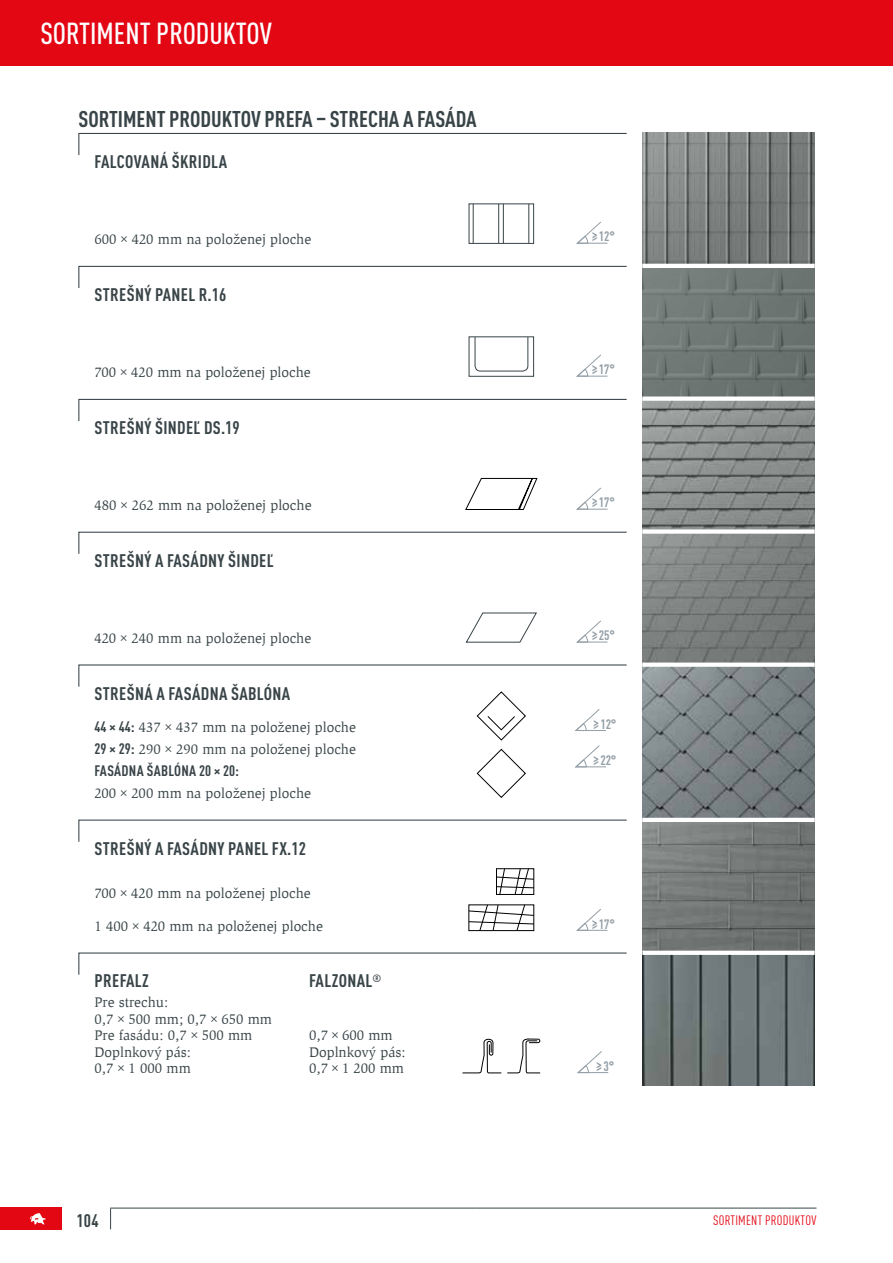
<style>
.page{position:relative;width:893px;height:1263px;background:#fff}
.page>*{position:absolute;margin:0;border:0;box-sizing:border-box;transform-origin:0 0}
.t1{font:500 condensed 30px "DIN Pro";color:#fff}
.t2{font:700 condensed 22.5px "DIN Pro";color:#394448}
.t3{font:700 condensed 18px "DIN Pro";letter-spacing:.02em;color:#394448}
.t4{font:700 condensed 15px "DIN Pro";letter-spacing:.02em;color:#394448}
.t5{font:14.25px/16.5px "Slimbach Pro";color:#394448}
.t6{font:700 condensed 13.5px "DIN Pro";letter-spacing:-.01em;color:#949fa7}
.t7{font:condensed 13.5px "DIN Pro";letter-spacing:.02em;color:#e30613}
.s1{font-family:"DIN Pro";font-weight:700;font-stretch:condensed;font-size:15px}
</style>
<div class="page">
<div style="left:0;top:1208px;width:61px;height:22px;background:#e30613"></div>
<svg style="left:30px;top:1213px;width:16px;height:11px"></svg>
<div style="left:0;top:0;width:893px;height:66px;background:#e30613"></div>
<hr style="left:110px;top:1208px;width:366px;height:1px;background:#394448">
<svg style="left:110px;top:1208px;width:1px;height:21px"></svg>
<hr style="left:476px;top:1208px;width:340px;height:1px;background:#394448">
<div style="left:469px;top:336px;width:65px;height:41px;background:#fff;border:1px solid #394448"></div>
<svg style="left:474px;top:336px;width:55px;height:36px"></svg>
<svg style="left:576px;top:354px;width:32px;height:23px"></svg>
<img style="left:642px;top:133px;width:173px;height:953px">
<svg style="left:78px;top:132px;width:549px;height:24px"></svg>
<svg style="left:78px;top:265px;width:549px;height:23px"></svg>
<svg style="left:78px;top:398px;width:549px;height:23px"></svg>
<svg style="left:78px;top:531px;width:549px;height:23px"></svg>
<svg style="left:78px;top:819px;width:549px;height:23px"></svg>
<svg style="left:78px;top:952px;width:549px;height:23px"></svg>
<hr style="left:642px;top:264px;width:173px;height:4px;background:#fff">
<div style="left:642px;top:396px;width:173px;height:5px;background:#fff"></div>
<div style="left:642px;top:529px;width:173px;height:5px;background:#fff"></div>
<div style="left:642px;top:662px;width:173px;height:5px;background:#fff"></div>
<hr style="left:642px;top:818px;width:173px;height:4px;background:#fff">
<svg style="left:642px;top:951px;width:173px;height:4px"></svg>
<div style="left:469px;top:204px;width:65px;height:40px;background:#fff;border:1px solid #394448"></div>
<hr style="left:473px;top:204px;width:1px;height:39px;background:#394448">
<hr style="left:498px;top:204px;width:1px;height:39px;background:#394448">
<hr style="left:503px;top:204px;width:1px;height:39px;background:#394448">
<hr style="left:528px;top:204px;width:1px;height:39px;background:#394448">
<svg style="left:576px;top:221px;width:32px;height:23px"></svg>
<svg style="left:465px;top:478px;width:72px;height:32px"></svg>
<svg style="left:576px;top:487px;width:32px;height:23px"></svg>
<svg style="left:465px;top:612px;width:72px;height:31px"></svg>
<svg style="left:576px;top:620px;width:32px;height:23px"></svg>
<svg style="left:78px;top:664px;width:549px;height:134px"></svg>
<svg style="left:468px;top:904px;width:66px;height:27px"></svg>
<svg style="left:496px;top:868px;width:38px;height:27px"></svg>
<svg style="left:576px;top:909px;width:32px;height:22px"></svg>
<svg style="left:462px;top:1038px;width:79px;height:35px"></svg>
<svg style="left:577px;top:1051px;width:32px;height:23px"></svg>
<h1 class="t1" style="left:40px;top:11px;width:233px">SORTIMENT PRODUKTOV</h1>
<h2 class="t2" style="left:79px;top:102px;width:400px">SORTIMENT PRODUKTOV PREFA – STRECHA A FASÁDA</h2>
<p class="t3" style="left:95px;top:148px;width:134px">FALCOVANÁ ŠKRIDLA</p>
<p class="t5" style="left:94px;top:231px;width:218px">600 × 420 mm na položenej ploche</p>
<p class="t6" style="left:592px;top:226px;width:24px">≥ 12°</p>
<p class="t3" style="left:95px;top:281px;width:133px">STREŠNÝ PANEL R.16</p>
<p class="t5" style="left:94px;top:363px;width:218px">700 × 420 mm na položenej ploche</p>
<p class="t6" style="left:592px;top:359px;width:24px">≥ 17°</p>
<p class="t3" style="left:95px;top:414px;width:147px">STREŠNÝ ŠINDEĽ DS.19</p>
<p class="t5" style="left:94px;top:497px;width:219px">480 × 262 mm na položenej ploche</p>
<p class="t6" style="left:592px;top:492px;width:24px">≥ 17°</p>
<p class="t3" style="left:95px;top:547px;width:180px">STREŠNÝ A FASÁDNY ŠINDEĽ</p>
<p class="t5" style="left:94px;top:629px;width:218px">420 × 240 mm na položenej ploche</p>
<p class="t6" style="left:592px;top:625px;width:24px">≥ 25°</p>
<p class="t3" style="left:95px;top:680px;width:197px">STREŠNÁ A FASÁDNA ŠABLÓNA</p>
<p class="t6" style="left:594px;top:714px;width:24px">≥ 12°</p>
<p class="t6" style="left:594px;top:750px;width:24px">≥ 22°</p>
<p class="t5" style="left:94px;top:716px;width:263px;line-height:22px"><span class="s1">44 × 44:</span> 437 × 437 mm na položenej ploche<br><span class="s1">29 × 29:</span> 290 × 290 mm na položenej ploche</p>
<p class="t4" style="left:95px;top:759px;width:146px">FASÁDNA ŠABLÓNA 20 × 20:</p>
<p class="t5" style="left:94px;top:785px;width:218px">200 × 200 mm na položenej ploche</p>
<p class="t3" style="left:95px;top:835px;width:213px">STREŠNÝ A FASÁDNY PANEL FX.12</p>
<p class="t5" style="left:94px;top:885px;width:218px">700 × 420 mm na položenej ploche</p>
<p class="t5" style="left:94px;top:918px;width:230px">1 400 × 420 mm na položenej ploche</p>
<p class="t3" style="left:95px;top:967px;width:56px">PREFALZ</p>
<p class="t3" style="left:309px;top:967px;width:74px">FALZONAL<sup>®</sup></p>
<p class="t5" style="left:94px;top:994px;width:179px">Pre strechu:<br>0,7 × 500 mm; 0,7 × 650 mm<br>Pre fasádu: 0,7 × 500 mm<br>Doplnkový pás:<br>0,7 × 1 000 mm</p>
<p class="t5" style="left:309px;top:1027px;width:98px">0,7×600 mm<br>Doplnkový pás:<br>0,7×1 200 mm</p>
<p class="t6" style="left:592px;top:913px;width:24px">≥ 17°</p>
<p class="t6" style="left:597px;top:1056px;width:19px">≥ 3°</p>
<p class="t3" style="left:77px;top:1206px;width:24px">104</p>
<p class="t7" style="left:713px;top:1211px;width:104px">SORTIMENT PRODUKTOV</p>
</div>
